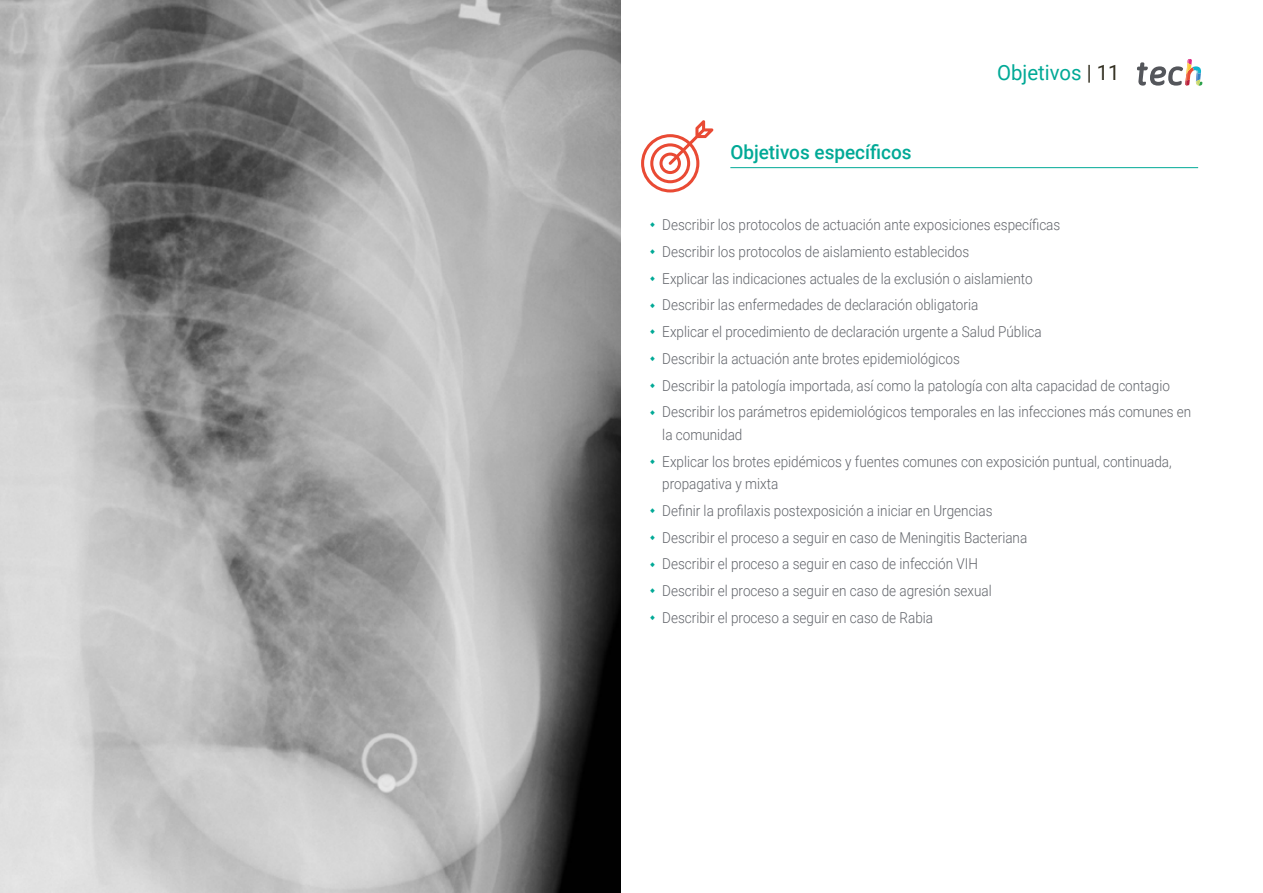
<style>
.page{position:relative;width:1263px;height:893px;background:#fff}
.page>*{position:absolute;margin:0;border:0;box-sizing:border-box;transform-origin:0 0}
.t1{font:21px "Roboto";color:#00a996}
.t2{font:500 19.5px "Roboto";color:#00a996}
.t3{font:300 15px/26.7px "Roboto";color:#61646a;scale:.9 1}
.s1{color:#312e20}
</style>
<div class="page">
<hr style="left:730px;top:167px;width:468px;height:1px;background:#00a996">
<svg style="left:641px;top:120px;width:72px;height:72px"></svg>
<img style="left:0;top:0;width:621px;height:893px">
<svg style="left:1137px;top:59px;width:65px;height:27px"></svg>
<h2 class="t2" style="left:730px;top:139px;width:183px">Objetivos específicos</h2>
<h1 class="t1" style="left:997px;top:57px;width:124px">Objetivos <span class="s1">| 11</span></h1>
<p class="t3" style="left:662px;top:211px;width:589px">Describir los protocolos de actuación ante exposiciones específicas<br>Describir los protocolos de aislamiento establecidos<br>Explicar las indicaciones actuales de la exclusión o aislamiento<br>Describir las enfermedades de declaración obligatoria<br>Explicar el procedimiento de declaración urgente a Salud Pública<br>Describir la actuación ante brotes epidemiológicos<br>Describir la patología importada, así como la patología con alta capacidad de contagio Describir los parámetros epidemiológicos temporales en las infecciones más comunes en</p>
<p class="t3" style="left:662px;top:421px;width:568px">la comunidad<br>Explicar los brotes epidémicos y fuentes comunes con exposición puntual, continuada,</p>
<p class="t3" style="left:662px;top:470px;width:407px">propagativa y mixta<br>Definir la profilaxis postexposición a iniciar en Urgencias Describir el proceso a seguir en caso de Meningitis Bacteriana Describir el proceso a seguir en caso de infección VIH Describir el proceso a seguir en caso de agresión sexual Describir el proceso a seguir en caso de Rabia</p>
</div>
